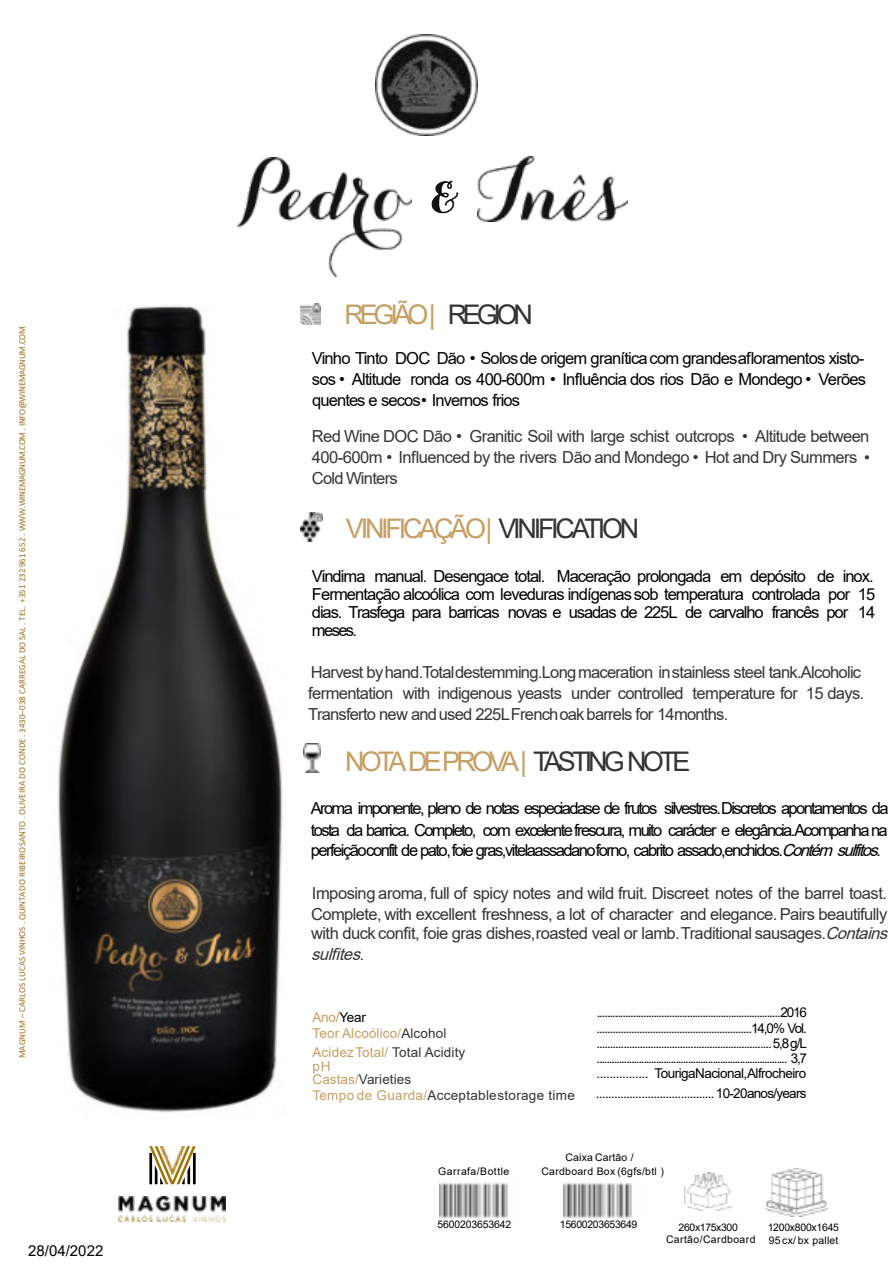
<style>
.page{position:relative;width:895px;height:1278px;background:#fff}
.page>*{position:absolute;margin:0;border:0;box-sizing:border-box;transform-origin:0 0}
.t1{font:27px "Arial";letter-spacing:-.145em;color:#c59f63}
.t2{font:27px "Arial";letter-spacing:-.12em;color:#c59f63}
.t3{font:16.5px/17.9px "Arial";letter-spacing:-.095em;color:#000;text-align:justify}
.t4{font:16.5px/20.2px "Arial";letter-spacing:-.035em;color:#353535}
.t5{font:15px "Arial";color:#000}
.t6{font:13.5px/15.1px "Arial";letter-spacing:-.04em;color:#000;text-align:justify}
.t7{font:13.5px/13.6px "Arial";letter-spacing:.01em;color:#c59f63}
.t8{font:13.5px "Arial";letter-spacing:.02em;color:#343434}
.t9{font:10.5px/12.5px "Arial";letter-spacing:-.025em;color:#000}
.t10{font:10.5px "Arial";letter-spacing:.02em;color:#000}
.t11{font:10.5px/12px "Arial";letter-spacing:.04em;color:#000;text-align:center}
.t12{font:10.5px "Arial";letter-spacing:.045em;color:#000}
.t13{font:10.5px "Arial";letter-spacing:-.015em;color:#000}
.t14{font:9px "Calibri";letter-spacing:-.005em;color:#9a6f22}
.s1{color:#343434}
.s2{font-family:"Gill Sans"}
.s3{font-style:italic}
.s4{color:#000}
.s5{color:#c59f63}
</style>
<div class="page">
<svg style="left:432px;top:181px;width:26px;height:32px"></svg>
<img style="left:376px;top:34px;width:101px;height:102px">
<img style="left:439px;top:1183px;width:69px;height:34px">
<img style="left:563px;top:1183px;width:69px;height:34px">
<img style="left:478px;top:156px;width:150px;height:65px">
<img style="left:238px;top:158px;width:173px;height:119px">
<img style="left:300px;top:303px;width:21px;height:22px">
<img style="left:766px;top:1168px;width:62px;height:48px">
<img style="left:684px;top:1172px;width:47px;height:38px">
<img style="left:301px;top:512px;width:22px;height:29px">
<img style="left:304px;top:743px;width:16px;height:29px">
<svg style="left:149px;top:1146px;width:47px;height:38px"></svg>
<hr style="left:193px;top:1152px;width:3px;height:32px;background:#000">
<hr style="left:149px;top:1152px;width:3px;height:32px;background:#000">
<img style="left:118px;top:1196px;width:108px;height:25px">
<img style="left:57px;top:305px;width:226px;height:808px">
<p class="t14" style="left:18px;top:1058px;width:733px;rotate:-90deg">MAGNUM – CARLOS LUCAS VINHOS . QUINTA DO RIBEIROSANTO . OLIVEIRA DO CONDE . 3430–038 CARREGAL DO SAL . TEL. +351 232 961 652 . WWW.WINEMAGNUM.COM . INFO@WINEMAGNUM.COM</p>
<p class="t5" style="left:28px;top:1244px;width:77px">28/04/2022</p>
<h1 class="t1" style="left:345px;top:305px;width:190px">REGIÃO | <span class="s1">REGION</span></h1>
<p class="t3" style="left:312px;top:349px;width:556px;line-height:21px">Vinho Tinto DOC Dão • Solosde origem granítica com grandesafloramentos xisto&shy;sos • Altitude ronda os 400-600m • Influência dos rios Dão e Mondego • Verões quentes e secos• Invernos frios</p>
<p class="t4" style="left:312px;top:427px;width:560px;line-height:21px;text-align:justify">Red Wine DOC Dão • Granitic Soil with large schist outcrops • Altitude between 400-600m • Influenced by the rivers Dão and Mondego • Hot and Dry Summers <span class="s2">• </span>Cold Winters</p>
<h1 class="t2" style="left:346px;top:518px;width:295px">VINIFICAÇÃO| <span class="s1">VINIFICATION</span></h1>
<p class="t3" style="left:312px;top:569px;width:565px">Vindima manual. Desengace total. Maceração prolongada em depósito de inox.<br>Fermentação alcoólica com leveduras indígenassob temperatura controlada por 15 dias. Trasfega para barricas novas e usadas de 225L de carvalho francês por 14 meses.</p>
<p class="t4" style="left:308px;top:663px;width:558px;line-height:20.9px">Harvest byhand.Totaldestemming.Longmaceration instainless steel tank.Alcoholic fermentation with indigenous yeasts under controlled temperature for 15 days.<br>Transferto new andused 225LFrenchoak barrels for 14months.</p>
<h1 class="t1" style="left:345px;top:751px;width:347px">NOTA DE PROVA | <span class="s1">TASTING NOTE</span></h1>
<p class="t3" style="left:311px;top:798px;width:579px;line-height:22.2px">Aroma imponente, pleno de notas especiadase de frutos silvestres.Discretos apontamentos da tosta da barrica. Completo, com excelente frescura, muito carácter e elegância.Acompanha na</p>
<p class="t3" style="left:311px;top:843px;width:576px">perfeiçãoconfit de pato,foie gras,vitelaassadanoforno, cabrito assado,enchidos.<span class="s3">Contém sulfitos.</span></p>
<p class="t4" style="left:311px;top:884px;width:582px">Imposing aroma, full of spicy notes and wild fruit. Discreet notes of the barrel toast.<br>Complete, with excellent freshness, a lot of character and elegance. Pairs beautifully with duck confit, foie gras dishes,roasted veal or lamb.Traditional sausages.<span class="s3">Contains sulfites.</span></p>
<p class="t7" style="left:312px;top:1009px;width:135px;line-height:16.5px">Ano/<span class="s4">Year<br></span>Teor Alcoólico/<span class="s1">Alcohol</span></p>
<p class="t7" style="left:312px;top:1046px;width:154px">AcidezTotal/ <span class="s1">Total Acidity </span>pH<br>Castas/<span class="s1">Varieties</span></p>
<p class="t8" style="left:312px;top:1090px;width:264px"><span class="s5">Tempo de Guarda/</span>Acceptablestorage time</p>
<p class="t6" style="left:597px;top:1006px;width:212px">.......................................................................2016 ..........................................................14,0% Vol. .................................................................5,8g/L ............................................................................. 3,7 ................ TourigaNacional,Alfrocheiro</p>
<p class="t6" style="left:596px;top:1086px;width:212px">.......................................10-20anos/years</p>
<p class="t10" style="left:565px;top:1153px;width:70px">Caixa Cartão /</p>
<p class="t12" style="left:438px;top:1167px;width:72px">Garrafa/Bottle</p>
<p class="t10" style="left:541px;top:1166px;width:124px">Cardboard Box (6gfs/btl )</p>
<p class="t13" style="left:438px;top:1220px;width:75px">5600203653642</p>
<p class="t9" style="left:560px;top:1219px;width:79px">15600203653649</p>
<p class="t11" style="left:666px;top:1221px;width:91px">260x175x300<br>Cartão/Cardboard</p>
<p class="t9" style="left:768px;top:1222px;width:73px">1200x800x1645<br>95 cx/ bx pallet</p>
</div>
